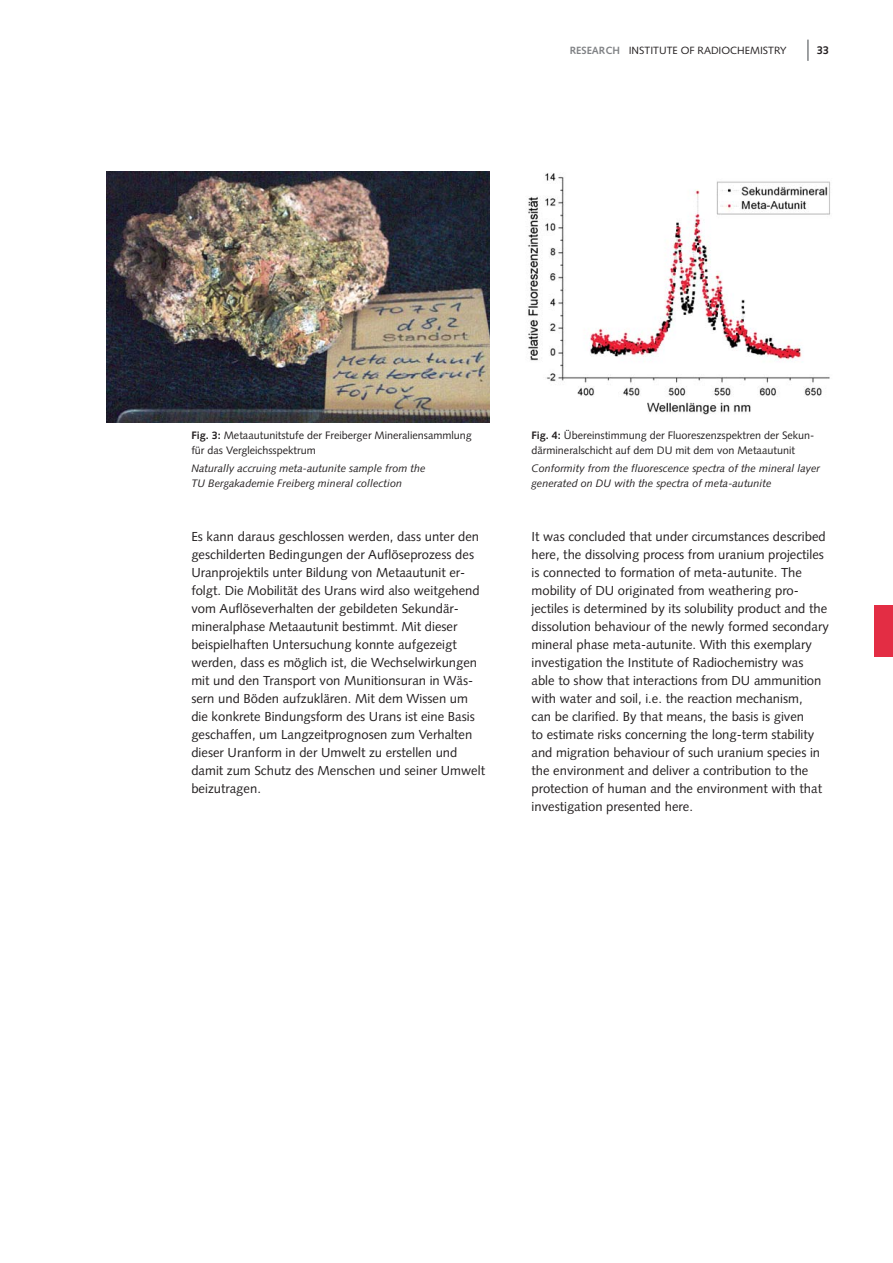
<style>
.page{position:relative;width:893px;height:1263px;background:#fff}
.page>*{position:absolute;margin:0;border:0;box-sizing:border-box;transform-origin:0 0}
.t1{font:13.05px/18px "Syntax LT";color:#231f20}
.t2{font:700 11.25px "Syntax LT";color:#231f20}
.t3{font:italic 10.8px/15px "Syntax LT";color:#231f20}
.t4{font:10.8px/15px "Syntax LT";color:#231f20}
.t5{font:10.5px "Syntax LT";color:#231f20}
.s1{font-weight:700;color:#808285}
.s2{font-weight:700}
</style>
<div class="page">
<hr style="left:807px;top:40px;width:2px;height:21px;background:#808285">
<img style="left:527px;top:173px;width:303px;height:242px">
<img style="left:106px;top:171px;width:383px;height:251px">
<div style="left:874px;top:605px;width:18px;height:51px;background:#e32d44"></div>
<p class="t5" style="left:570px;top:46px;width:218px"><span class="s1">RESEARCH</span> INSTITUTE OF RADIOCHEMISTRY</p>
<p class="t2" style="left:817px;top:46px;width:14px">33</p>
<p class="t4" style="left:191px;top:428px;width:282px"><span class="s2">Fig. 3:</span> Metaautunitstufe der Freiberger Mineraliensammlung für das Vergleichsspektrum</p>
<p class="t3" style="left:191px;top:462px;width:236px">Naturally accruing meta-autunite sample from the<br>TU Bergakademie Freiberg mineral collection</p>
<p class="t1" style="left:191px;top:528px;width:295px">Es kann daraus geschlossen werden, dass unter den geschilderten Bedingungen der Auflöseprozess des Uranprojektils unter Bildung von Metaautunit er&shy;folgt. Die Mobilität des Urans wird also weitgehend vom Auflöseverhalten der gebildeten Sekundär&shy;mineralphase Metaautunit bestimmt. Mit dieser beispielhaften Untersuchung konnte aufgezeigt werden, dass es möglich ist, die Wechselwirkungen mit und den Transport von Munitionsuran in Wäs&shy;sern und Böden aufzuklären. Mit dem Wissen um die konkrete Bindungsform des Urans ist eine Basis geschaffen, um Langzeitprognosen zum Verhalten dieser Uranform in der Umwelt zu erstellen und damit zum Schutz des Menschen und seiner Umwelt beizutragen.</p>
<p class="t4" style="left:531px;top:428px;width:284px"><span class="s2">Fig. 4:</span> Übereinstimmung der Fluoreszenzspektren der Sekun&shy;därmineralschicht auf dem DU mit dem von Metaautunit</p>
<p class="t3" style="left:531px;top:462px;width:290px">Conformity from the fluorescence spectra of the mineral layer generated on DU with the spectra of meta-autunite</p>
<p class="t1" style="left:531px;top:528px;width:299px">It was concluded that under circumstances described here, the dissolving process from uranium projectiles is connected to formation of meta-autunite. The mobility of DU originated from weathering pro&shy;jectiles is determined by its solubility product and the dissolution behaviour of the newly formed secondary mineral phase meta-autunite. With this exemplary investigation the Institute of Radiochemistry was able to show that interactions from DU ammunition with water and soil, i.e. the reaction mechanism,<br>can be clarified. By that means, the basis is given<br>to estimate risks concerning the long-term stability and migration behaviour of such uranium species in the environment and deliver a contribution to the protection of human and the environment with that investigation presented here.</p>
</div>
